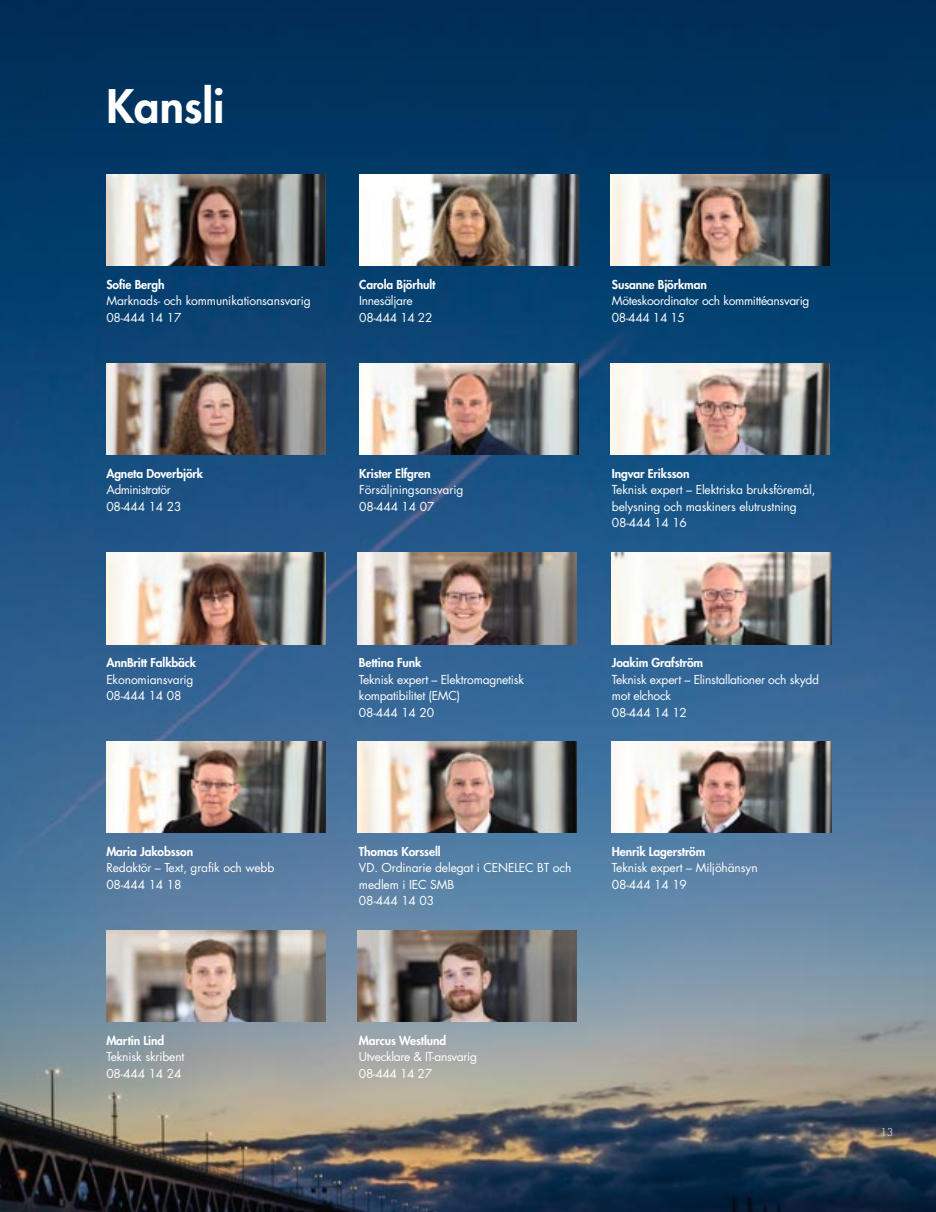
<style>
.page{position:relative;width:936px;height:1212px;background:#fff}
.page>*{position:absolute;margin:0;border:0;box-sizing:border-box;transform-origin:0 0}
.t1{font:800 45px "Futura";color:#fff}
.t2{font:12px/16.5px "Futura";letter-spacing:-.01em;color:#fff}
.t3{font:800 12px "Futura";letter-spacing:-.01em;color:#fff}
.t4{font:12px "Futura";letter-spacing:-.035em;color:#fff}
.t5{font:300 10.5px "Futura";color:#fff}
</style>
<div class="page">
<img style="left:0;top:0;width:935px;height:1212px">
<img style="left:106px;top:174px;width:219px;height:92px">
<img style="left:359px;top:174px;width:219px;height:92px">
<img style="left:610px;top:174px;width:219px;height:92px">
<img style="left:106px;top:363px;width:219px;height:92px">
<img style="left:359px;top:363px;width:219px;height:92px">
<img style="left:610px;top:363px;width:219px;height:92px">
<img style="left:106px;top:553px;width:219px;height:91px">
<img style="left:357px;top:553px;width:219px;height:91px">
<img style="left:612px;top:553px;width:219px;height:91px">
<img style="left:106px;top:741px;width:219px;height:92px">
<img style="left:357px;top:741px;width:219px;height:92px">
<img style="left:612px;top:741px;width:219px;height:92px">
<img style="left:106px;top:930px;width:219px;height:92px">
<img style="left:357px;top:930px;width:219px;height:92px">
<p class="t1" style="left:106px;top:85px;width:120px">Kansli</p>
<p class="t3" style="left:106px;top:279px;width:60px">Sofie Bergh</p>
<p class="t2" style="left:106px;top:294px;width:206px">Marknads- och kommunikationsansvarig</p>
<p class="t2" style="left:106px;top:310px;width:77px">08-444 14 17</p>
<p class="t3" style="left:359px;top:279px;width:78px">Carola Björhult</p>
<p class="t2" style="left:359px;top:294px;width:55px">Innesäljare</p>
<p class="t2" style="left:359px;top:310px;width:75px">08-444 14 22</p>
<p class="t3" style="left:612px;top:279px;width:96px">Susanne Björkman</p>
<p class="t2" style="left:612px;top:294px;width:199px">Möteskoordinator och kommittéansvarig</p>
<p class="t2" style="left:612px;top:310px;width:75px">08-444 14 15</p>
<p class="t3" style="left:106px;top:468px;width:98px">Agneta Doverbjörk</p>
<p class="t4" style="left:106px;top:484px;width:66px">Administratör</p>
<p class="t2" style="left:106px;top:499px;width:77px">08-444 14 23</p>
<p class="t3" style="left:106px;top:657px;width:91px">AnnBritt Falkbäck</p>
<p class="t2" style="left:106px;top:672px;width:89px">Ekonomiansvarig</p>
<p class="t2" style="left:106px;top:689px;width:77px">08-444 14 08</p>
<p class="t3" style="left:106px;top:846px;width:88px">Maria Jakobsson</p>
<p class="t2" style="left:106px;top:861px;width:169px">Redaktör – Text, grafik och webb</p>
<p class="t2" style="left:106px;top:877px;width:77px">08-444 14 18</p>
<p class="t3" style="left:106px;top:1035px;width:59px">Martin Lind</p>
<p class="t2" style="left:106px;top:1050px;width:80px">Teknisk skribent</p>
<p class="t2" style="left:106px;top:1066px;width:77px">08-444 14 24</p>
<p class="t3" style="left:359px;top:468px;width:73px">Krister Elfgren</p>
<p class="t2" style="left:359px;top:483px;width:106px">Försäljningsansvarig</p>
<p class="t2" style="left:359px;top:499px;width:77px">08-444 14 07</p>
<p class="t3" style="left:612px;top:468px;width:79px">Ingvar Eriksson</p>
<p class="t2" style="left:612px;top:483px;width:205px">Teknisk expert – Elektriska bruksföremål, belysning och maskiners elutrustning</p>
<p class="t2" style="left:612px;top:516px;width:77px">08-444 14 16</p>
<p class="t3" style="left:359px;top:657px;width:64px">Bettina Funk</p>
<p class="t2" style="left:359px;top:672px;width:166px">Teknisk expert – Elektromagnetisk</p>
<p class="t2" style="left:359px;top:689px;width:103px">kompatibilitet (EMC)</p>
<p class="t2" style="left:359px;top:705px;width:77px">08-444 14 20</p>
<p class="t3" style="left:612px;top:657px;width:93px">Joakim Grafström</p>
<p class="t2" style="left:612px;top:672px;width:209px">Teknisk expert – Elinstallationer och skydd mot elchock</p>
<p class="t2" style="left:612px;top:705px;width:77px">08-444 14 12</p>
<p class="t3" style="left:359px;top:846px;width:83px">Thomas Korssell</p>
<p class="t2" style="left:359px;top:861px;width:214px">VD. Ordinarie delegat i CENELEC BT och medlem i IEC SMB</p>
<p class="t2" style="left:359px;top:894px;width:77px">08-444 14 03</p>
<p class="t3" style="left:612px;top:846px;width:95px">Henrik Lagerström</p>
<p class="t2" style="left:612px;top:861px;width:147px">Teknisk expert – Miljöhänsyn</p>
<p class="t2" style="left:612px;top:877px;width:77px">08-444 14 19</p>
<p class="t3" style="left:359px;top:1035px;width:89px">Marcus Westlund</p>
<p class="t2" style="left:359px;top:1050px;width:119px">Utvecklare &amp; IT-ansvarig</p>
<p class="t2" style="left:359px;top:1066px;width:75px">08-444 14 27</p>
<p class="t5" style="left:880px;top:1127px;width:15px">13</p>
</div>
